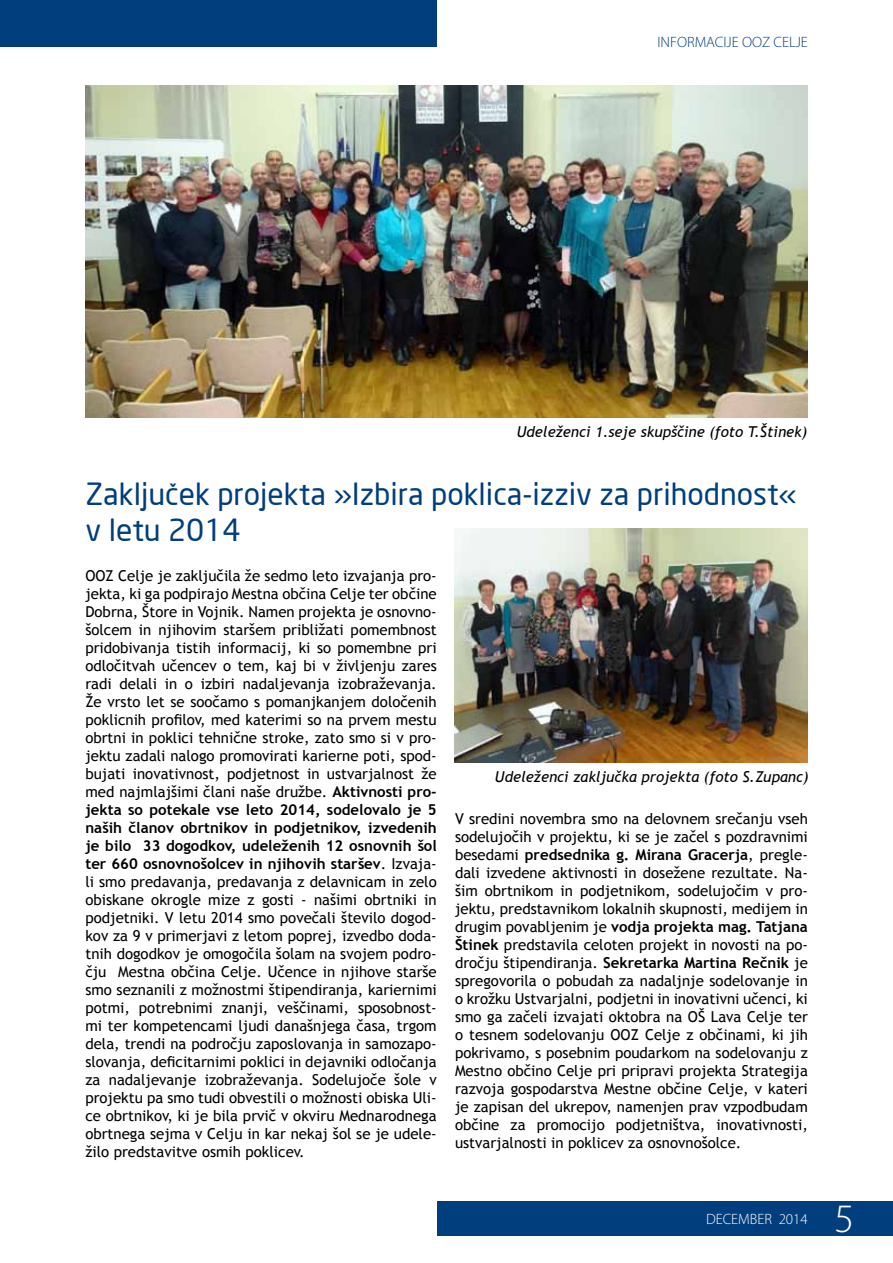
<style>
.page{position:relative;width:893px;height:1263px;background:#fff}
.page>*{position:absolute;margin:0;border:0;box-sizing:border-box;transform-origin:0 0}
.t1{font:300 40.5px "Myriad Pro";color:#fff}
.t2{font:30px/36px "S Dlight";color:#003e7e}
.t3{font:15px/18px "Trebuchet MS";color:#000;text-align:justify}
.t4{font:italic 15px "Trebuchet MS";color:#000}
.t5{font:300 15px "Myriad Pro";color:#003e7e}
.t6{font:300 15px "Myriad Pro";color:#fff}
.s1{font-weight:700}
</style>
<div class="page">
<div style="left:437px;top:1201px;width:456px;height:34px;background:#003e7e"></div>
<div style="left:0;top:0;width:437px;height:47px;background:#003e7e"></div>
<img style="left:454px;top:528px;width:353px;height:234px">
<img style="left:85px;top:85px;width:723px;height:332px">
<p class="t5" style="left:657px;top:33px;width:152px">INFORMACIJE OOZ CELJE</p>
<p class="t4" style="left:517px;top:423px;width:292px">Udeleženci 1.seje skupščine (foto T.Štinek)</p>
<h2 class="t2" style="left:85px;top:476px;width:713px">Zaključek projekta »Izbira poklica-izziv za prihodnost« v letu 2014</h2>
<p class="t3" style="left:85px;top:567px;width:353px">OOZ Celje je zaključila že sedmo leto izvajanja pro&shy;jekta, ki ga podpirajo Mestna občina Celje ter občine Dobrna, Štore in Vojnik. Namen projekta je osnovno&shy;šolcem in njihovim staršem približati pomembnost pridobivanja tistih informacij, ki so pomembne pri odločitvah učencev o tem, kaj bi v življenju zares radi delali in o izbiri nadaljevanja izobraževanja.<br>Že vrsto let se soočamo s pomanjkanjem določenih poklicnih profilov, med katerimi so na prvem mestu obrtni in poklici tehnične stroke, zato smo si v pro&shy;jektu zadali nalogo promovirati karierne poti, spod&shy;bujati inovativnost, podjetnost in ustvarjalnost že med najmlajšimi člani naše družbe. <span class="s1">Aktivnosti pro&shy;jekta so potekale vse leto 2014, sodelovalo je 5 naših članov obrtnikov in podjetnikov, izvedenih je bilo 33 dogodkov, udeleženih 12 osnovnih šol ter 660 osnovnošolcev in njihovih staršev</span>. Izvaja&shy;li smo predavanja, predavanja z delavnicam in zelo obiskane okrogle mize z gosti - našimi obrtniki in podjetniki. V letu 2014 smo povečali število dogod&shy;kov za 9 v primerjavi z letom poprej, izvedbo doda&shy;tnih dogodkov je omogočila šolam na svojem podro&shy;čju Mestna občina Celje. Učence in njihove starše smo seznanili z možnostmi štipendiranja, kariernimi potmi, potrebnimi znanji, veščinami, sposobnost&shy;mi ter kompetencami ljudi današnjega časa, trgom dela, trendi na področju zaposlovanja in samozapo&shy;slovanja, deficitarnimi poklici in dejavniki odločanja za nadaljevanje izobraževanja. Sodelujoče šole v projektu pa smo tudi obvestili o možnosti obiska Uli&shy;ce obrtnikov, ki je bila prvič v okviru Mednarodnega obrtnega sejma v Celju in kar nekaj šol se je udele&shy;žilo predstavitve osmih poklicev.</p>
<p class="t4" style="left:495px;top:768px;width:315px">Udeleženci zaključka projekta (foto S.Zupanc)</p>
<p class="t3" style="left:455px;top:810px;width:354px">V sredini novembra smo na delovnem srečanju vseh sodelujočih v projektu, ki se je začel s pozdravnimi besedami <span class="s1">predsednika g. Mirana Gracerja</span>, pregle&shy;dali izvedene aktivnosti in dosežene rezultate. Na&shy;šim obrtnikom in podjetnikom, sodelujočim v pro&shy;jektu, predstavnikom lokalnih skupnosti, medijem in drugim povabljenim je <span class="s1">vodja projekta mag. Tatjana Štinek</span> predstavila celoten projekt in novosti na po&shy;dročju štipendiranja. <span class="s1">Sekretarka Martina Rečnik</span> je spregovorila o pobudah za nadaljnje sodelovanje in o krožku Ustvarjalni, podjetni in inovativni učenci, ki smo ga začeli izvajati oktobra na OŠ Lava Celje ter o tesnem sodelovanju OOZ Celje z občinami, ki jih pokrivamo, s posebnim poudarkom na sodelovanju z Mestno občino Celje pri pripravi projekta Strategija razvoja gospodarstva Mestne občine Celje, v kateri je zapisan del ukrepov, namenjen prav vzpodbudam občine za promocijo podjetništva, inovativnosti, ustvarjalnosti in poklicev za osnovnošolce.</p>
<p class="t6" style="left:706px;top:1211px;width:103px">DECEMBER 2014</p>
<h1 class="t1" style="left:835px;top:1196px;width:21px">5</h1>
</div>
